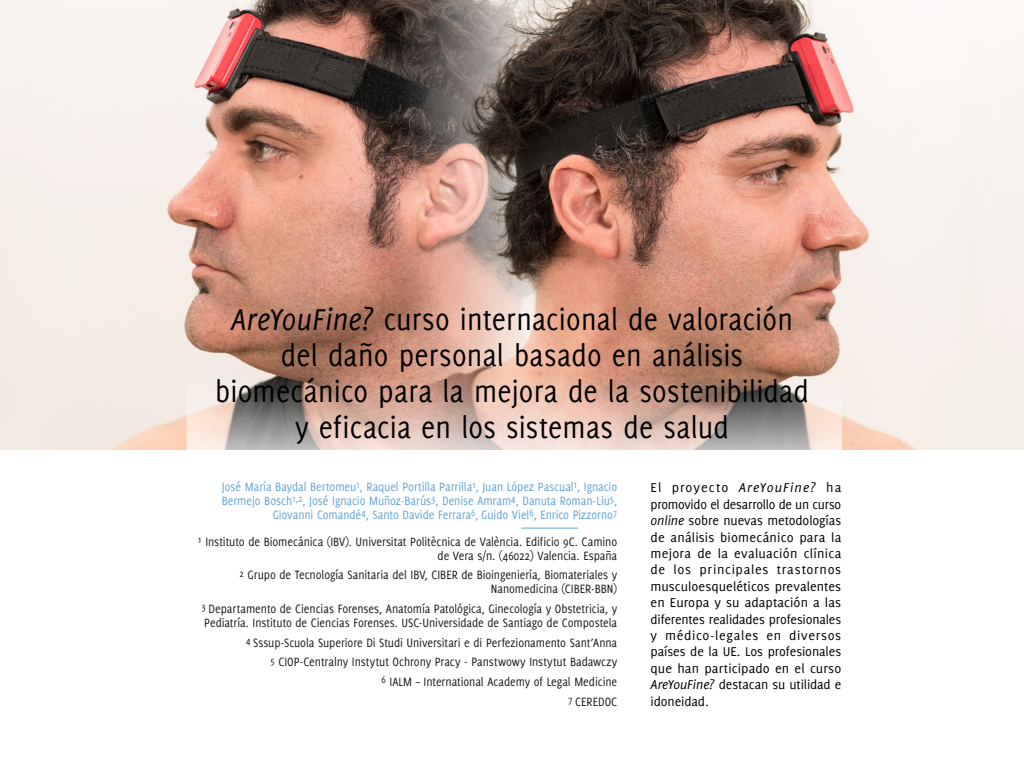
<style>
.page{position:relative;width:1024px;height:768px;background:#fff}
.page>*{position:absolute;margin:0;border:0;box-sizing:border-box;transform-origin:0 0}
.t1{font:33px/36px "Delicious";letter-spacing:.005em;color:#000;text-align:center;scale:.91 1}
.t2{font:14px/16.4px "Delicious";color:#000;text-align:justify}
.t3{font:13.2px/14px "Delicious";letter-spacing:-.005em;color:#1a1a1a;text-align:right;scale:.91 1}
.t4{font:13.2px/14px "Delicious";letter-spacing:-.005em;color:#61a4d7;text-align:right;scale:.91 1}
.s1{font-style:italic}
</style>
<div class="page">
<img style="left:0;top:0;width:1024px;height:449px">
<hr style="left:521px;top:528px;width:57px;height:1px;background:#61a4d7">
<h1 class="t1" style="left:215px;top:301px;width:654px"><span class="s1">AreYouFine?</span> curso internacional de valoración del daño personal basado en análisis biomecánico para la mejora de la sostenibilidad y eficacia en los sistemas de salud</h1>
<p class="t4" style="left:222px;top:479px;width:436px">José María Baydal Bertomeu<sup>1</sup>, Raquel Portilla Parrilla<sup>1</sup>, Juan López Pascual<sup>1</sup>, Ignacio<br>Bermejo Bosch<sup>1,2</sup>, José Ignacio Muñoz-Barús<sup>3</sup>, Denise Amram<sup>4</sup>, Danuta Roman-Liu<sup>5</sup>,<br>Giovanni Comandé<sup>4</sup>, Santo Davide Ferrara<sup>6</sup>, Guido Viel<sup>6</sup>, Enrico Pizzorno<sup>7</sup></p>
<p class="t3" style="left:197px;top:534px;width:463px"><sup>1</sup> Instituto de Biomecánica (IBV). Universitat Politècnica de València. Edificio 9C. Camino de Vera s/n. (46022) Valencia. España</p>
<p class="t3" style="left:240px;top:568px;width:416px"><sup>2</sup> Grupo de Tecnología Sanitaria del IBV, CIBER de Bioingeniería, Biomateriales y<br>Nanomedicina (CIBER-BBN)</p>
<p class="t3" style="left:202px;top:602px;width:458px;text-align:left"><sup>3</sup> Departamento de Ciencias Forenses, Anatomía Patológica, Ginecología y Obstetricia, y<br>Pediatría. Instituto de Ciencias Forenses. USC-Universidade de Santiago de Compostela</p>
<p class="t3" style="left:246px;top:632px;width:409px;line-height:19.7px"><sup>4</sup> Sssup-Scuola Superiore Di Studi Universitari e di Perfezionamento Sant’Anna <sup>5</sup> CIOP-Centralny Instytut Ochrony Pracy - Panstwowy Instytut Badawczy<br><sup>6</sup> IALM – International Academy of Legal Medicine<br><sup>7</sup> CEREDOC</p>
<p class="t2" style="left:651px;top:479px;width:192px">El proyecto <span class="s1">AreYouFine?</span> ha promovido el desarrollo de un curso <span class="s1">online</span> sobre nuevas metodologías de análisis biomecánico para la mejora de la evaluación clínica de los principales trastornos musculoesqueléticos prevalentes en Europa y su adaptación a las diferentes realidades profesionales y médico-legales en diversos países de la UE. Los profesionales que han participado en el curso <span class="s1">AreYouFine?</span> destacan su utilidad e idoneidad.</p>
</div>
